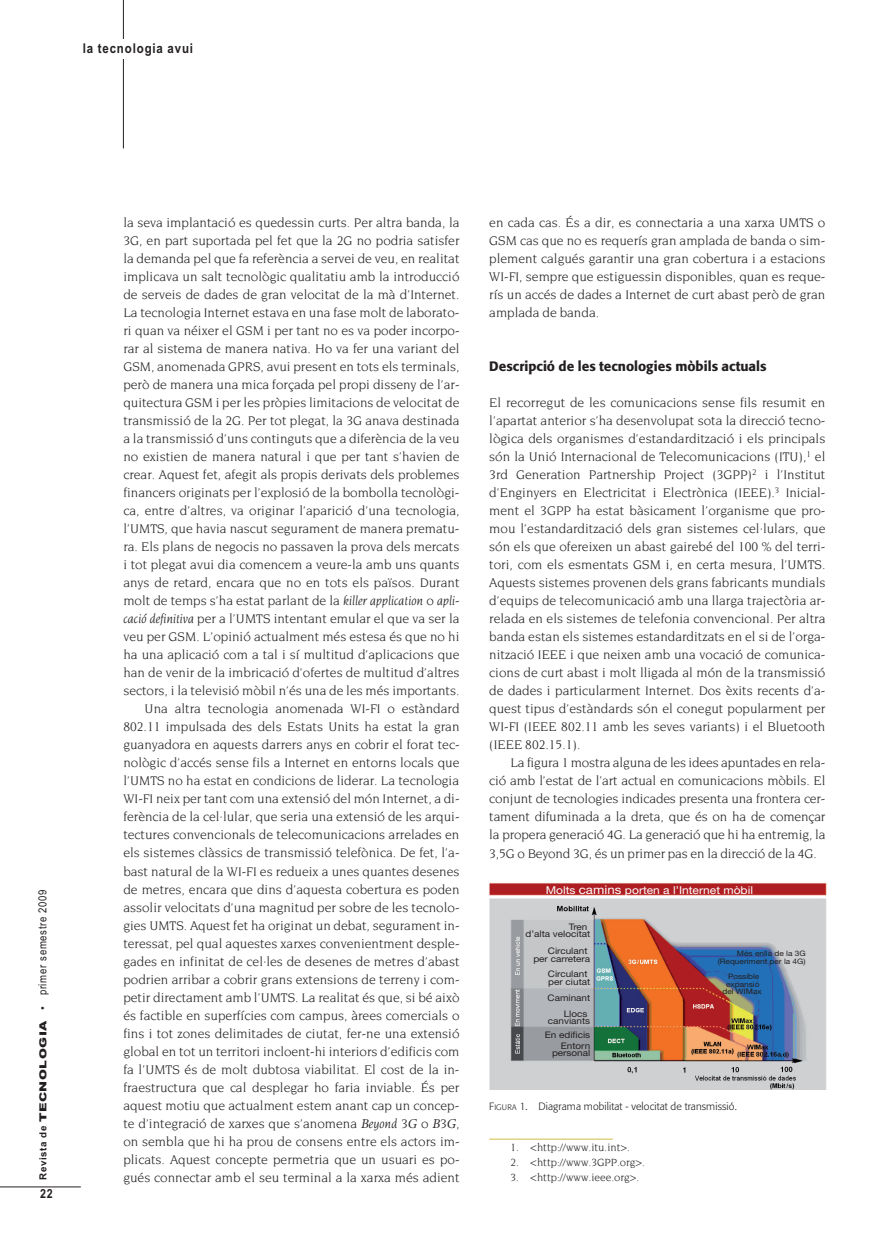
<style>
.page{position:relative;width:885px;height:1255px;background:#fff}
.page>*{position:absolute;margin:0;border:0;box-sizing:border-box;transform-origin:0 0}
.t1{font:13.5px/18px "Novarese";color:#231f20;text-align:justify}
.t2{font:500 13.5px "Formata";color:#231f20}
.t3{font:700 13.5px "Arial";letter-spacing:.075em;color:#231f20;scale:.85 1}
.t4{font:700 12.6px "Arial";color:#231f20;scale:.85 1}
.t5{font:11.25px "Novarese";color:#231f20}
.t6{font:11.25px "Arial";letter-spacing:.075em;color:#231f20;scale:.85 1}
.t7{font:10.95px "Helvetica Neue";color:#fff;scale:1.1 1}
.t8{font:300 10.5px "Formata";letter-spacing:.01em;color:#231f20}
.t9{font:9px/7.5px "Helvetica Neue";color:#231f20;scale:1.1 1}
.t10{font:7.5px/7.5px "Helvetica Neue";color:#231f20;text-align:right;scale:1.1 1}
.s1{font-weight:700;font-size:9.75px}
.s2{font-weight:900;font-size:9.75px}
.s3{font-size:10.8px}
.s4{font-style:italic}
.s5{font-family:"Minion";font-style:italic}
.s6{font-size:12px}
.s7{font-size:7.8px}
</style>
<div class="page">
<hr style="left:123px;top:0;width:1px;height:148px;background:#231f20">
<hr style="left:0;top:1186px;width:81px;height:1px;background:#231f20">
<div style="left:81px;top:39px;width:85px;height:20px;background:#fff"></div>
<hr style="left:489px;top:1138px;width:123px;height:1px;background:#d2bc3f">
<img style="left:489px;top:882px;width:338px;height:207px">
<p class="t3" style="left:83px;top:43px;width:131px">la tecnologia avui</p>
<p class="t6" style="left:36px;top:1179px;width:343px;rotate:-90deg"><span class="s1">Revista de</span> <span class="s2">TECNOLOGIA</span> <span class="s3">•</span> primer semestre 2009</p>
<p class="t4" style="left:40px;top:1188px;width:16px">22</p>
<p class="t1" style="left:123px;top:214px;width:337px;text-align:right">la seva implantació es quedessin curts. Per altra banda, la 3G, en part suportada pel fet que la 2G no podria satisfer la demanda pel que fa referència a servei de veu, en realitat implicava un salt tecnològic qualitatiu amb la introducció de serveis de dades de gran velocitat de la mà d’Internet.<br>La tecnologia Internet estava en una fase molt de laborato&shy;ri quan va néixer el GSM i per tant no es va poder incorpo&shy;rar al sistema de manera nativa. Ho va fer una variant del GSM, anomenada GPRS, avui present en tots els terminals, però de manera una mica forçada pel propi disseny de l’ar&shy;quitectura GSM i per les pròpies limitacions de velocitat de transmissió de la 2G. Per tot plegat, la 3G anava destinada a la transmissió d’uns continguts que a diferència de la veu no existien de manera natural i que per tant s’havien de crear. Aquest fet, afegit als propis derivats dels problemes financers originats per l’explosió de la bombolla tecnològi&shy;ca, entre d’altres, va originar l’aparició d’una tecnologia, l’UMTS, que havia nascut segurament de manera prematu&shy;ra. Els plans de negocis no passaven la prova dels mercats i tot plegat avui dia comencem a veure-la amb uns quants anys de retard, encara que no en tots els països. Durant molt de temps s’ha estat parlant de la <span class="s4">killer application</span> o <span class="s4">apli&shy;cació definitiva</span> per a l’UMTS intentant emular el que va ser la veu per GSM. L’opinió actualment més estesa és que no hi ha una aplicació com a tal i sí multitud d’aplicacions que han de venir de la imbricació d’ofertes de multitud d’altres sectors, i la televisió mòbil n’és una de les més importants.<br>Una altra tecnologia anomenada WI-FI o estàndard 802.11 impulsada des dels Estats Units ha estat la gran guanyadora en aquests darrers anys en cobrir el forat tec&shy;nològic d’accés sense fils a Internet en entorns locals que l’UMTS no ha estat en condicions de liderar. La tecnologia WI-FI neix per tant com una extensió del món Internet, a di&shy;ferència de la cel·lular, que seria una extensió de les arqui&shy;tectures convencionals de telecomunicacions arrelades en els sistemes clàssics de transmissió telefònica. De fet, l’a&shy;bast natural de la WI-FI es redueix a unes quantes desenes de metres, encara que dins d’aquesta cobertura es poden assolir velocitats d’una magnitud per sobre de les tecnolo&shy;gies UMTS. Aquest fet ha originat un debat, segurament in&shy;teressat, pel qual aquestes xarxes convenientment desple&shy;gades en infinitat de cel·les de desenes de metres d’abast podrien arribar a cobrir grans extensions de terreny i com&shy;petir directament amb l’UMTS. La realitat és que, si bé això és factible en superfícies com campus, àrees comercials o fins i tot zones delimitades de ciutat, fer-ne una extensió global en tot un territori incloent-hi interiors d’edificis com fa l’UMTS és de molt dubtosa viabilitat. El cost de la in&shy;fraestructura que cal desplegar ho faria inviable. És per aquest motiu que actualment estem anant cap un concep&shy;te d’integració de xarxes que s’anomena <span class="s5">B</span><span class="s4">eyond 3</span><span class="s5">G</span> o <span class="s5">B</span><span class="s4">3</span><span class="s5">G</span>, on sembla que hi ha prou de consens entre els actors im&shy;plicats. Aquest concepte permetria que un usuari es po&shy;gués connectar amb el seu terminal a la xarxa més adient</p>
<p class="t1" style="left:489px;top:214px;width:337px">en cada cas. És a dir, es connectaria a una xarxa UMTS o GSM cas que no es requerís gran amplada de banda o sim&shy;plement calgués garantir una gran cobertura i a estacions WI-FI, sempre que estiguessin disponibles, quan es reque&shy;rís un accés de dades a Internet de curt abast però de gran amplada de banda.</p>
<p class="t2" style="left:489px;top:360px;width:279px">Descripció de les tecnologies mòbils actuals</p>
<p class="t1" style="left:489px;top:394px;width:337px">El recorregut de les comunicacions sense fils resumit en l’apartat anterior s’ha desenvolupat sota la direcció tecno&shy;lògica dels organismes d’estandardització i els principals són la Unió Internacional de Telecomunicacions (ITU),<sup>1</sup> el 3rd Generation Partnership Project (3GPP)<sup>2</sup> i l’Institut d’Enginyers en Electricitat i Electrònica (IEEE).<sup>3</sup> Inicial&shy;ment el 3GPP ha estat bàsicament l’organisme que pro&shy;mou l’estandardització dels gran sistemes cel·lulars, que són els que ofereixen un abast gairebé del 100 % del terri&shy;tori, com els esmentats GSM i, en certa mesura, l’UMTS.<br>Aquests sistemes provenen dels grans fabricants mundials d’equips de telecomunicació amb una llarga trajectòria ar&shy;relada en els sistemes de telefonia convencional. Per altra banda estan els sistemes estandarditzats en el si de l’orga&shy;nització IEEE i que neixen amb una vocació de comunica&shy;cions de curt abast i molt lligada al món de la transmissió de dades i particularment Internet. Dos èxits recents d’a&shy;quest tipus d’estàndards són el conegut popularment per WI-FI (IEEE 802.11 amb les seves variants) i el Bluetooth (IEEE 802.15.1).</p>
<p class="t1" style="left:489px;top:754px;width:337px;text-indent:21px">La figura 1 mostra alguna de les idees apuntades en rela&shy;ció amb l’estat de l’art actual en comunicacions mòbils. El conjunt de tecnologies indicades presenta una frontera cer&shy;tament difuminada a la dreta, que és on ha de començar la propera generació 4G. La generació que hi ha entremig, la 3,5G o Beyond 3G, és un primer pas en la direcció de la 4G.</p>
<p class="t7" style="left:545px;top:886px;width:190px">Molts <span class="s6">camins</span> porten a l’Internet mòbil</p>
<p class="t9" style="left:525px;top:923px;width:60px;text-indent:43px">Tren d’alta velocitat</p>
<p class="t9" style="left:533px;top:948px;width:53px;text-indent:15px">Circulant per carretera</p>
<p class="t9" style="left:548px;top:971px;width:40px">Circulant per ciutat</p>
<p class="t9" style="left:563px;top:991px;width:26px;line-height:15.8px;text-indent:-16px">Caminant<br>Llocs</p>
<p class="t9" style="left:544px;top:1015px;width:43px;line-height:13.5px;text-align:center">canviants<br>En edificis</p>
<p class="t9" style="left:552px;top:1042px;width:36px;text-align:right">Entorn personal</p>
<p class="t10" style="left:717px;top:950px;width:81px">Més enllà de la 3G (Requeriment per la 4G)</p>
<p class="t10" style="left:722px;top:973px;width:37px;text-align:center">Possible expansió del WIMax</p>
<p class="t8" style="left:489px;top:1101px;width:249px">F<span class="s7">IGURA</span> 1. Diagrama mobilitat - velocitat de transmissió.</p>
<p class="t5" style="left:510px;top:1142px;width:121px">1. &lt;http://www.itu.int&gt;.</p>
<p class="t5" style="left:510px;top:1157px;width:136px">2. &lt;http://www.3GPP.org&gt;.</p>
<p class="t5" style="left:510px;top:1172px;width:130px">3. &lt;http://www.ieee.org&gt;.</p>
</div>
